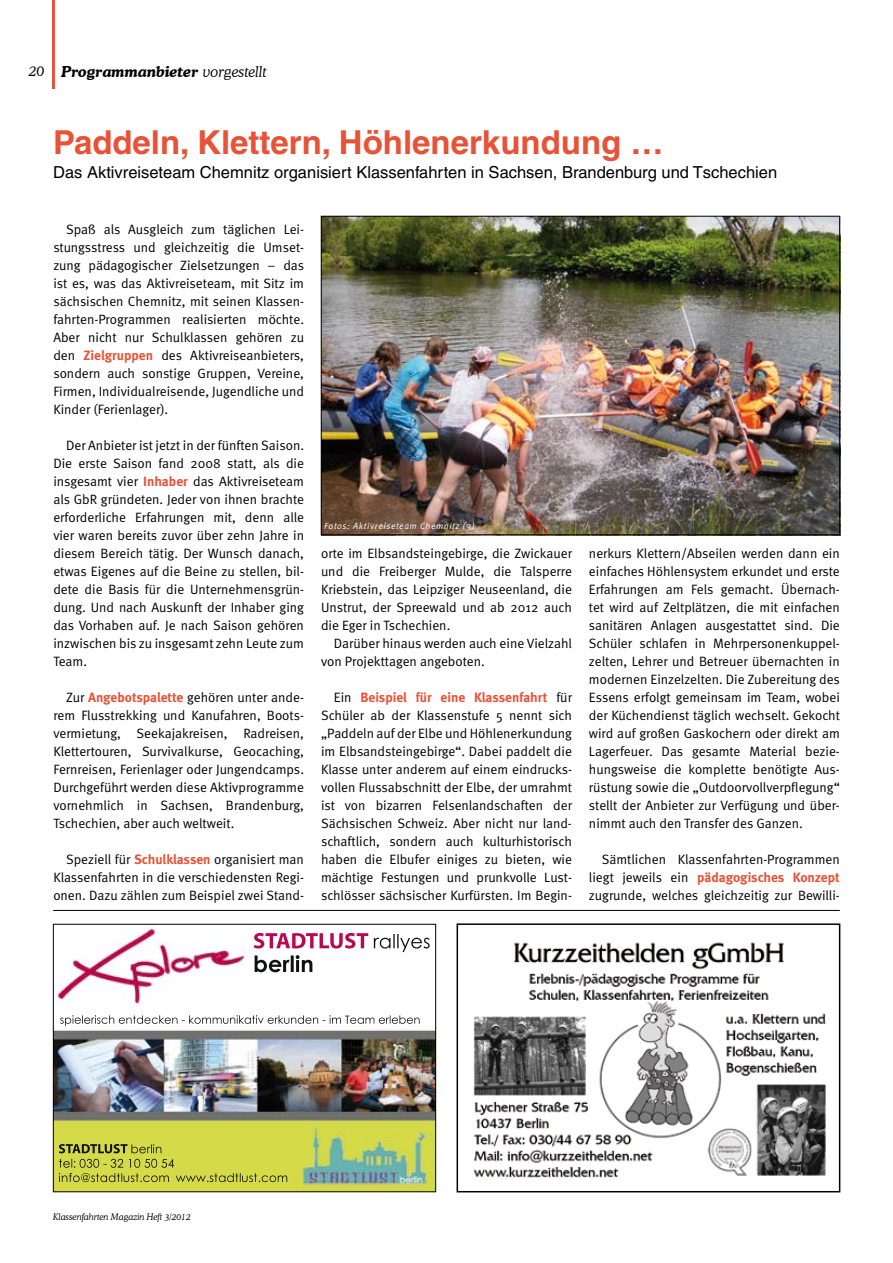
<style>
.page{position:relative;width:893px;height:1263px;background:#fff}
.page>*{position:absolute;margin:0;border:0;box-sizing:border-box;transform-origin:0 0}
.t1{font:700 33px "Helvetica";color:#e85236}
.t2{font:16.5px "Helvetica";color:#000}
.t3{font:italic 700 15px "Cooper BT";color:#000}
.t4{font:italic 300 15px "Cooper BT";color:#000}
.t5{font:13.5px/18px "Meta Normal";color:#000;text-align:justify}
.t6{font:700 13.5px "Meta";color:#e85236}
.t7{font:italic 300 9px "Cooper BT";color:#000}
.t8{font:italic 9px "Meta Normal";letter-spacing:.065em;color:#fff}
.s1{font-weight:300}
.s2{font-family:"Meta";font-weight:700;color:#e85236}
.s3{font-family:"Meta Normal";font-weight:400;color:#000}
</style>
<div class="page">
<hr style="left:52px;top:0;width:2px;height:88px;background:#e85236">
<img style="left:55px;top:928px;width:379px;height:262px">
<div style="left:53px;top:924px;width:383px;height:268px;border:1px solid #000"></div>
<hr style="left:53px;top:910px;width:787px;height:1px;background:#000">
<img style="left:473px;top:942px;width:353px;height:236px">
<div style="left:457px;top:923px;width:383px;height:269px;border:2px solid #000"></div>
<img style="left:323px;top:218px;width:515px;height:315px">
<div style="left:321px;top:216px;width:519px;height:319px;border:1px solid #000"></div>
<p class="t4" style="left:29px;top:62px;width:17px">20</p>
<p class="t3" style="left:62px;top:62px;width:207px">Programmanbieter <span class="s1">vorgestellt</span></p>
<h1 class="t1" style="left:53px;top:122px;width:612px">Paddeln, Klettern, Höhlenerkundung …</h1>
<p class="t2" style="left:53px;top:162px;width:725px">Das Aktivreiseteam Chemnitz organisiert Klassenfahrten in Sachsen, Brandenburg und Tschechien</p>
<p class="t5" style="left:53px;top:220px;width:252px;text-indent:13px">Spaß als Ausgleich zum täglichen Lei&shy;stungsstress und gleichzeitig die Umset&shy;zung pädagogischer Zielsetzungen – das ist es, was das Aktivreiseteam, mit Sitz im sächsischen Chemnitz, mit seinen Klassen&shy;fahrten-Programmen realisierten möchte.<br>Aber nicht nur Schulklassen gehören zu den <span class="s2">Zielgruppen</span> des Aktivreiseanbieters, sondern auch sonstige Gruppen, Vereine, Firmen, Individualreisende, Jugendliche und Kinder (Ferienlager).</p>
<p class="t5" style="left:53px;top:436px;width:252px;text-indent:13px">Der Anbieter ist jetzt in der fünften Saison.<br>Die erste Saison fand 2008 statt, als die insgesamt vier <span class="s2">Inhaber</span> das Aktivreiseteam als GbR gründeten. Jeder von ihnen brachte erforderliche Erfahrungen mit, denn alle vier waren bereits zuvor über zehn Jahre in diesem Bereich tätig. Der Wunsch danach, etwas Eigenes auf die Beine zu stellen, bil&shy;dete die Basis für die Unternehmensgrün&shy;dung. Und nach Auskunft der Inhaber ging das Vorhaben auf. Je nach Saison gehören inzwischen bis zu insgesamt zehn Leute zum Team.</p>
<p class="t5" style="left:53px;top:688px;width:252px;text-indent:13px">Zur <span class="s2">Angebotspalette</span> gehören unter ande&shy;rem Flusstrekking und Kanufahren, Boots&shy;vermietung, Seekajakreisen, Radreisen, Klettertouren, Survivalkurse, Geocaching, Fernreisen, Ferienlager oder Jungendcamps.<br>Durchgeführt werden diese Aktivprogramme vornehmlich in Sachsen, Brandenburg, Tschechien, aber auch weltweit.</p>
<p class="t5" style="left:53px;top:850px;width:252px;text-indent:13px">Speziell für <span class="s2">Schulklassen</span> organisiert man Klassenfahrten in die verschiedensten Regi&shy;onen. Dazu zählen zum Beispiel zwei Stand-</p>
<p class="t8" style="left:324px;top:521px;width:152px">Fotos: Aktivreiseteam Chemnitz (3)</p>
<p class="t5" style="left:321px;top:544px;width:252px">orte im Elbsandsteingebirge, die Zwickauer und die Freiberger Mulde, die Talsperre Kriebstein, das Leipziger Neuseenland, die Unstrut, der Spreewald und ab 2012 auch die Eger in Tschechien.</p>
<p class="t5" style="left:321px;top:634px;width:252px;text-indent:13px">Darüber hinaus werden auch eine Vielzahl von Projekttagen angeboten.</p>
<p class="t6" style="left:334px;top:689px;width:240px"><span class="s3">Ein</span> Beispiel für eine Klassenfahrt <span class="s3">für</span></p>
<p class="t5" style="left:321px;top:706px;width:252px">Schüler ab der Klassenstufe 5 nennt sich „Paddeln auf der Elbe und Höhlenerkundung im Elbsandsteingebirge“. Dabei paddelt die Klasse unter anderem auf einem eindrucks&shy;vollen Flussabschnitt der Elbe, der umrahmt ist von bizarren Felsenlandschaften der Sächsischen Schweiz. Aber nicht nur land&shy;schaftlich, sondern auch kulturhistorisch haben die Elbufer einiges zu bieten, wie mächtige Festungen und prunkvolle Lust&shy;schlösser sächsischer Kurfürsten. Im Begin-</p>
<p class="t5" style="left:589px;top:544px;width:253px">nerkurs Klettern/Abseilen werden dann ein einfaches Höhlensystem erkundet und erste Erfahrungen am Fels gemacht. Übernach&shy;tet wird auf Zeltplätzen, die mit einfachen sanitären Anlagen ausgestattet sind. Die Schüler schlafen in Mehrpersonenkuppel&shy;zelten, Lehrer und Betreuer übernachten in modernen Einzelzelten. Die Zubereitung des Essens erfolgt gemeinsam im Team, wobei der Küchendienst täglich wechselt. Gekocht wird auf großen Gaskochern oder direkt am Lagerfeuer. Das gesamte Material bezie&shy;hungsweise die komplette benötigte Aus&shy;rüstung sowie die „Outdoorvollverpflegung“ stellt der Anbieter zur Verfügung und über&shy;nimmt auch den Transfer des Ganzen.</p>
<p class="t5" style="left:602px;top:850px;width:240px">Sämtlichen Klassenfahrten-Programmen</p>
<p class="t6" style="left:589px;top:869px;width:252px"><span class="s3">liegt jeweils ein</span> pädagogisches Konzept</p>
<p class="t5" style="left:589px;top:886px;width:252px">zugrunde, welches gleichzeitig zur Bewilli-</p>
<p class="t7" style="left:53px;top:1212px;width:139px">Klassenfahrten Magazin Heft 3/2012</p>
</div>
